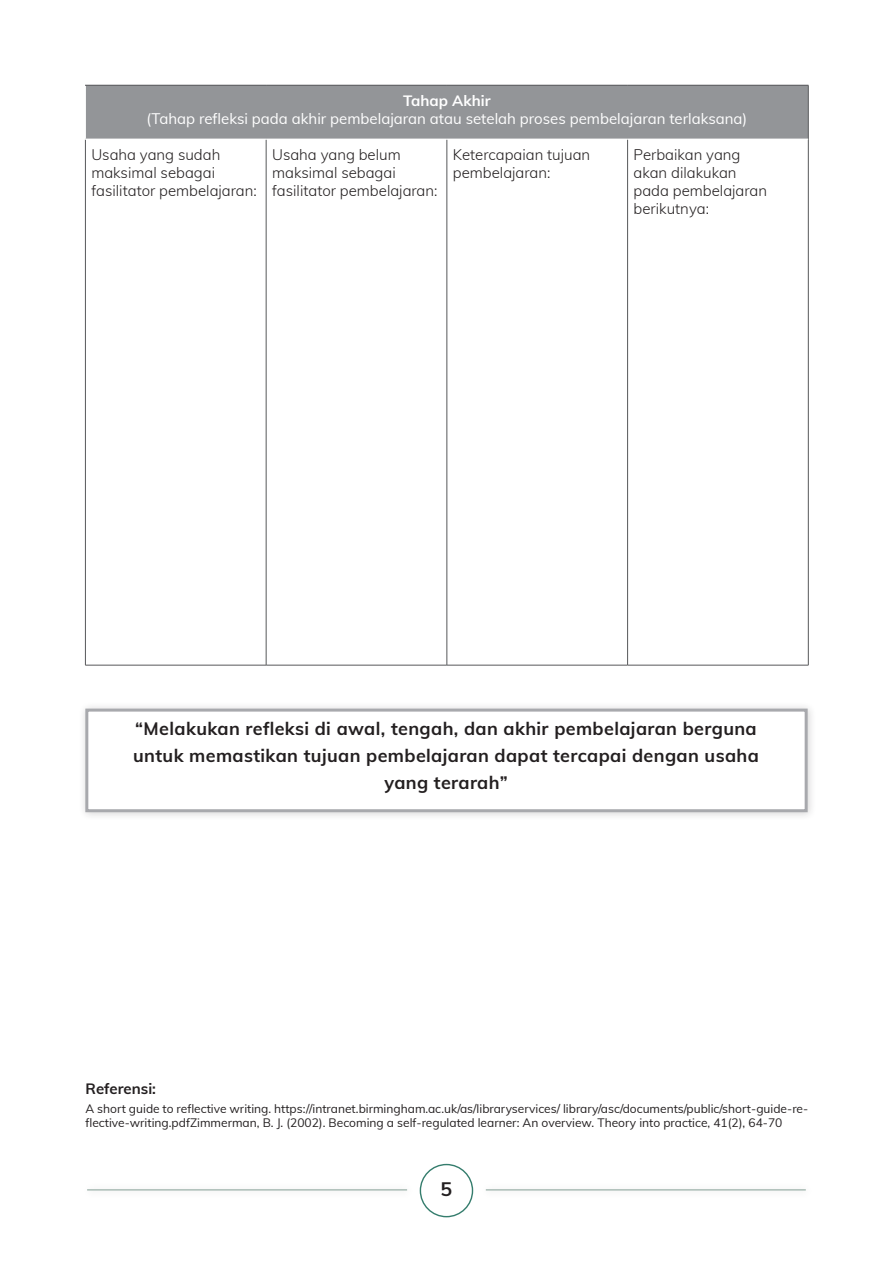
<style>
.page{position:relative;width:893px;height:1263px;background:#fff}
.page>*{position:absolute;margin:0;border:0;box-sizing:border-box;transform-origin:0 0}
.t1{font:700 19.5px "Mulish";color:#231f20}
.t2{font:700 18px/27px "Mulish";letter-spacing:.02em;color:#231f20;text-align:center}
.t3{font:300 15px/18px "Mulish";color:#231f20}
.t4{font:15px "Mulish";color:#fff}
.t5{font:700 15px "Mulish";color:#231f20}
.t6{font:700 15px "Mulish";color:#fff}
.t7{font:12px/14.4px "Mulish";color:#231f20}
</style>
<div class="page">
<div style="left:420px;top:1164px;width:53px;height:53px;border:1px solid #357d6d;border-radius:50%"></div>
<div style="left:480px;top:1182px;width:334px;height:18px;background:#231f20;opacity:.2"></div>
<hr style="left:486px;top:1189px;width:320px;height:1px;background:#abbdb6">
<div style="left:81px;top:1182px;width:334px;height:18px;background:#231f20;opacity:.2"></div>
<hr style="left:87px;top:1189px;width:320px;height:1px;background:#abbdb6">
<div style="left:78px;top:701px;width:739px;height:120px;background:#231f20;opacity:.2"></div>
<div style="left:85px;top:709px;width:723px;height:103px;background:#fff;border:3px solid #a8a9ad"></div>
<div style="left:85px;top:85px;width:723px;height:54px;background:#939598"></div>
<hr style="left:85px;top:139px;width:1px;height:526px;background:#57585a">
<hr style="left:266px;top:139px;width:1px;height:526px;background:#57585a">
<hr style="left:447px;top:139px;width:1px;height:526px;background:#57585a">
<hr style="left:627px;top:139px;width:1px;height:526px;background:#57585a">
<hr style="left:808px;top:139px;width:1px;height:526px;background:#57585a">
<hr style="left:85px;top:665px;width:181px;height:1px;background:#57585a">
<hr style="left:266px;top:665px;width:181px;height:1px;background:#57585a">
<hr style="left:447px;top:665px;width:181px;height:1px;background:#57585a">
<hr style="left:628px;top:665px;width:180px;height:1px;background:#57585a">
<hr style="left:85px;top:85px;width:1px;height:54px;background:#fff">
<hr style="left:808px;top:85px;width:1px;height:54px;background:#57585a">
<hr style="left:85px;top:139px;width:181px;height:1px;background:#fff">
<hr style="left:266px;top:139px;width:181px;height:1px;background:#fff">
<hr style="left:447px;top:139px;width:181px;height:1px;background:#fff">
<hr style="left:85px;top:85px;width:181px;height:1px;background:#57585a">
<hr style="left:266px;top:85px;width:181px;height:1px;background:#57585a">
<hr style="left:447px;top:85px;width:181px;height:1px;background:#57585a">
<hr style="left:628px;top:85px;width:180px;height:1px;background:#57585a">
<p class="t6" style="left:403px;top:90px;width:89px">Tahap Akhir</p>
<p class="t4" style="left:146px;top:108px;width:602px">(Tahap refleksi pada akhir pembelajaran atau setelah proses pembelajaran terlaksana)</p>
<p class="t3" style="left:91px;top:145px;width:167px">Usaha yang sudah maksimal sebagai fasilitator pembelajaran:</p>
<p class="t3" style="left:272px;top:145px;width:167px">Usaha yang belum maksimal sebagai fasilitator pembelajaran:</p>
<p class="t3" style="left:453px;top:145px;width:139px">Ketercapaian tujuan pembelajaran:</p>
<p class="t3" style="left:634px;top:145px;width:135px">Perbaikan yang akan dilakukan pada pembelajaran berikutnya:</p>
<p class="t2" style="left:133px;top:715px;width:627px">“Melakukan refleksi di awal, tengah, dan akhir pembelajaran berguna untuk memastikan tujuan pembelajaran dapat tercapai dengan usaha yang terarah”</p>
<p class="t5" style="left:85px;top:1078px;width:72px">Referensi:</p>
<p class="t7" style="left:85px;top:1101px;width:724px">A short guide to reflective writing. https://intranet.birmingham.ac.uk/as/libraryservices/ library/asc/documents/public/short-guide-re&shy;flective-writing.pdfZimmerman, B. J. (2002). Becoming a self-regulated learner: An overview. Theory into practice, 41(2), 64-70</p>
<h1 class="t1" style="left:441px;top:1174px;width:13px">5</h1>
</div>
